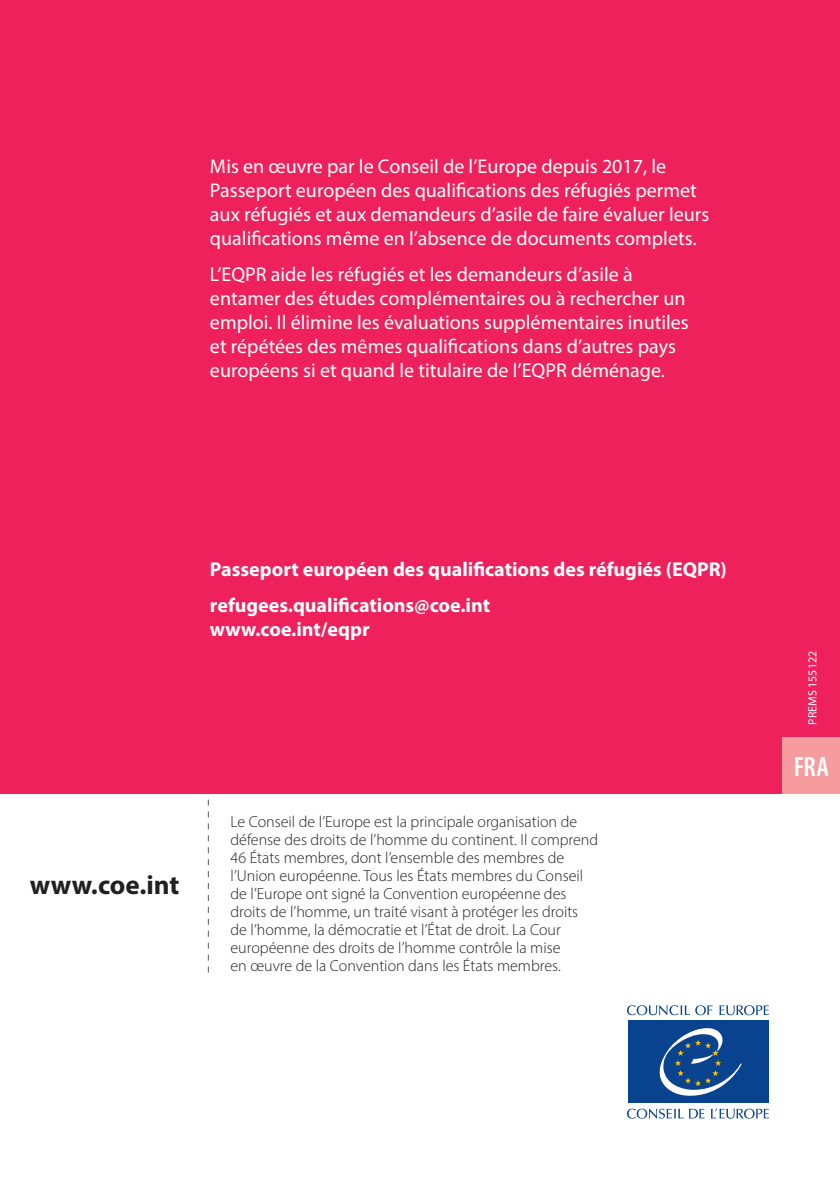
<style>
.page{position:relative;width:840px;height:1191px;background:#fff}
.page>*{position:absolute;margin:0;border:0;box-sizing:border-box;transform-origin:0 0}
.t1{font:600 condensed 28px "Myriad Pro";color:#fff}
.t2{font:700 27px "Myriad Pro";color:#231f20}
.t3{font:20px/24px "Myriad Pro";color:#fff}
.t4{font:700 20px/35.4px "Myriad Pro";color:#fff}
.t5{font:300 16px/18px "Myriad Pro";color:#231f20}
.t6{font:12px "Myriad Pro";color:#fff}
</style>
<div class="page">
<div style="left:0;top:0;width:839px;height:794px;background:#ee215c"></div>
<div style="left:782px;top:737px;width:57px;height:57px;background:#f69c9f"></div>
<svg style="left:695px;top:1005px;width:17px;height:10px"></svg>
<svg style="left:719px;top:1005px;width:49px;height:10px"></svg>
<svg style="left:627px;top:1005px;width:62px;height:10px"></svg>
<svg style="left:711px;top:1108px;width:57px;height:10px"></svg>
<svg style="left:627px;top:1108px;width:77px;height:10px"></svg>
<div style="left:627px;top:1021px;width:141px;height:82px;background:#09428e"></div>
<svg style="left:659px;top:1028px;width:82px;height:68px"></svg>
<svg style="left:208px;top:799px;width:1px;height:173px"></svg>
<p class="t3" style="left:210px;top:154px;width:500px">Mis en œuvre par le Conseil de l’Europe depuis 2017, le Passeport européen des qualifications des réfugiés permet aux réfugiés et aux demandeurs d’asile de faire évaluer leurs qualifications même en l’absence de documents complets.</p>
<p class="t3" style="left:210px;top:261px;width:480px">L’EQPR aide les réfugiés et les demandeurs d’asile à entamer des études complémentaires ou à rechercher un emploi. Il élimine les évaluations supplémentaires inutiles et répétées des mêmes qualifications dans d’autres pays européens si et quand le titulaire de l’EQPR déménage.</p>
<p class="t4" style="left:210px;top:551px;width:518px">Passeport européen des qualifications des réfugiés (EQPR) refugees.qualifications@coe.int</p>
<p class="t4" style="left:210px;top:610px;width:161px">www.coe.int/eqpr</p>
<h2 class="t2" style="left:30px;top:866px;width:151px">www.coe.int</h2>
<p class="t5" style="left:230px;top:812px;width:369px">Le Conseil de l’Europe est la principale organisation de défense des droits de l’homme du continent. Il comprend 46 États membres, dont l’ensemble des membres de l’Union européenne. Tous les États membres du Conseil de l’Europe ont signé la Convention européenne des droits de l’homme, un traité visant à protéger les droits de l’homme, la démocratie et l’État de droit. La Cour européenne des droits de l’homme contrôle la mise<br>en œuvre de la Convention dans les États membres.</p>
<p class="t6" style="left:804px;top:725px;width:75px;rotate:-90deg">PREMS 155122</p>
<h1 class="t1" style="left:793px;top:749px;width:37px">FRA</h1>
</div>
